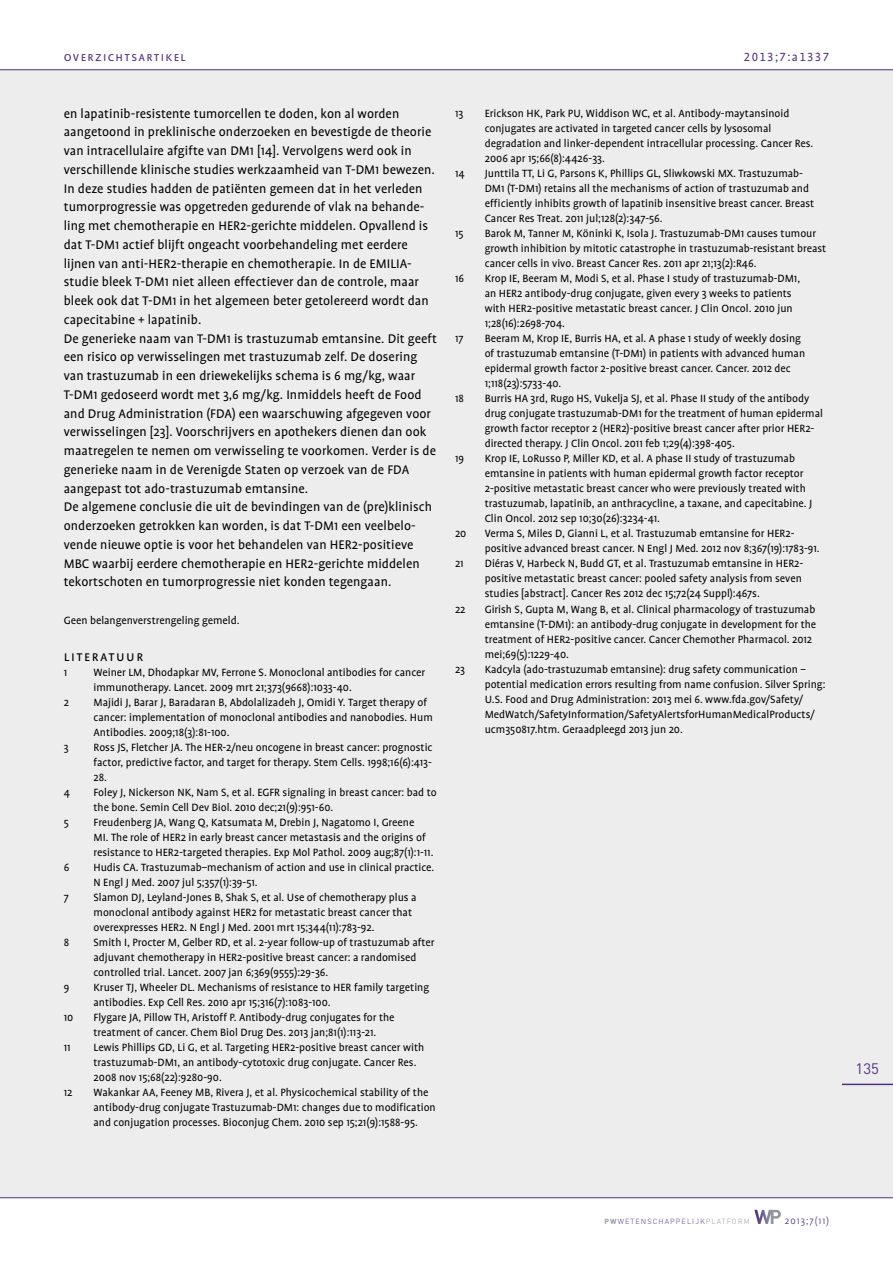
<style>
.page{position:relative;width:893px;height:1263px;background:#fff}
.page>*{position:absolute;margin:0;border:0;box-sizing:border-box;transform-origin:0 0}
.t1{font:15px "Profile OT";letter-spacing:.1em;color:#000}
.t2{font:15px "DIN";color:#533182}
.t3{font:14.25px/18.8px "Profile OT";letter-spacing:.005em;color:#000}
.t4{font:13.5px "Profile OT";letter-spacing:.1em;color:#533182}
.t5{font:12px/15px "Profile OT";color:#000}
.t6{font:300 10.5px "Profile OT";letter-spacing:.1em;color:#533182}
.t7{font:300 7.35px "DIN";letter-spacing:.145em;color:#533182}
.s1{font-weight:700;color:#91989c}
.s2{color:#91989c}
</style>
<div class="page">
<svg style="left:754px;top:1210px;width:27px;height:14px"></svg>
<div style="left:0;top:69px;width:893px;height:1129px;background:#ededed"></div>
<hr style="left:842px;top:1084px;width:51px;height:1px;background:#533182">
<hr style="left:0;top:69px;width:893px;height:1px;background:#533182">
<hr style="left:0;top:1197px;width:893px;height:1px;background:#533182">
<p class="t4" style="left:64px;top:50px;width:123px">overzichtsartikel</p>
<p class="t4" style="left:744px;top:50px;width:87px">2013;7:a1337</p>
<p class="t3" style="left:64px;top:104px;width:375px">en lapatinib-resistente tumorcellen te doden, kon al worden aangetoond in preklinische onderzoeken en bevestigde de theorie van intracellulaire afgifte van DM1 [14]. Vervolgens werd ook in verschillende klinische studies werkzaamheid van T-DM1 bewezen.<br>In deze studies hadden de patiënten gemeen dat in het verleden tumorprogressie was opgetreden gedurende of vlak na behande&shy;ling met chemotherapie en HER2-gerichte middelen. Opvallend is dat T-DM1 actief blijft ongeacht voorbehandeling met eerdere lijnen van anti-HER2-therapie en chemotherapie. In de EMILIA&shy;studie bleek T-DM1 niet alleen effectiever dan de controle, maar bleek ook dat T-DM1 in het algemeen beter getolereerd wordt dan capecitabine + lapatinib.<br>De generieke naam van T-DM1 is trastuzumab emtansine. Dit geeft een risico op verwisselingen met trastuzumab zelf. De dosering van trastuzumab in een driewekelijks schema is 6 mg/kg, waar T-DM1 gedoseerd wordt met 3,6 mg/kg. Inmiddels heeft de Food and Drug Administration (FDA) een waarschuwing afgegeven voor verwisselingen [23]. Voorschrijvers en apothekers dienen dan ook maatregelen te nemen om verwisseling te voorkomen. Verder is de generieke naam in de Verenigde Staten op verzoek van de FDA aangepast tot ado-trastuzumab emtansine.<br>De algemene conclusie die uit de bevindingen van de (pre)klinisch onderzoeken getrokken kan worden, is dat T-DM1 een veelbelo&shy;vende nieuwe optie is voor het behandelen van HER2-positieve MBC waarbij eerdere chemotherapie en HER2-gerichte middelen tekortschoten en tumorprogressie niet konden tegengaan.</p>
<p class="t5" style="left:64px;top:613px;width:177px">Geen belangenverstrengeling gemeld.</p>
<p class="t1" style="left:64px;top:648px;width:81px">literatuur</p>
<p class="t5" style="left:64px;top:665px;width:5px">1</p>
<p class="t5" style="left:94px;top:665px;width:333px">Weiner LM, Dhodapkar MV, Ferrone S. Monoclonal antibodies for cancer immunotherapy. Lancet. 2009 mrt 21;373(9668):1033-40.</p>
<p class="t5" style="left:64px;top:695px;width:7px">2</p>
<p class="t5" style="left:94px;top:695px;width:341px">Majidi J, Barar J, Baradaran B, Abdolalizadeh J, Omidi Y. Target therapy of cancer: implementation of monoclonal antibodies and nanobodies. Hum<br>Antibodies. 2009;18(3):81-100.</p>
<p class="t5" style="left:64px;top:740px;width:6px">3</p>
<p class="t5" style="left:94px;top:740px;width:340px;text-align:justify">Ross JS, Fletcher JA. The HER-2/neu oncogene in breast cancer: prognostic factor, predictive factor, and target for therapy. Stem Cells. 1998;16(6):413- 28.</p>
<p class="t5" style="left:64px;top:785px;width:8px">4</p>
<p class="t5" style="left:94px;top:785px;width:345px">Foley J, Nickerson NK, Nam S, et al. EGFR signaling in breast cancer: bad to the bone. Semin Cell Dev Biol. 2010 dec;21(9):951-60.</p>
<p class="t5" style="left:64px;top:815px;width:7px">5</p>
<p class="t5" style="left:94px;top:815px;width:341px">Freudenberg JA, Wang Q, Katsumata M, Drebin J, Nagatomo I, Greene<br>MI. The role of HER2 in early breast cancer metastasis and the origins of resistance to HER2-targeted therapies. Exp Mol Pathol. 2009 aug;87(1):1-11.</p>
<p class="t5" style="left:64px;top:860px;width:7px">6</p>
<p class="t5" style="left:94px;top:860px;width:342px">Hudis CA. Trastuzumab–mechanism of action and use in clinical practice.<br>N Engl J Med. 2007 jul 5;357(1):39-51.</p>
<p class="t5" style="left:64px;top:890px;width:7px">7</p>
<p class="t5" style="left:94px;top:890px;width:325px">Slamon DJ, Leyland-Jones B, Shak S, et al. Use of chemotherapy plus a monoclonal antibody against HER2 for metastatic breast cancer that overexpresses HER2. N Engl J Med. 2001 mrt 15;344(11):783-92.</p>
<p class="t5" style="left:64px;top:935px;width:7px">8</p>
<p class="t5" style="left:94px;top:935px;width:343px">Smith I, Procter M, Gelber RD, et al. 2-year follow-up of trastuzumab after adjuvant chemotherapy in HER2-positive breast cancer: a randomised controlled trial. Lancet. 2007 jan 6;369(9555):29-36.</p>
<p class="t5" style="left:64px;top:980px;width:7px">9</p>
<p class="t5" style="left:94px;top:980px;width:337px">Kruser TJ, Wheeler DL. Mechanisms of resistance to HER family targeting antibodies. Exp Cell Res. 2010 apr 15;316(7):1083-100.</p>
<p class="t5" style="left:64px;top:1010px;width:11px">10</p>
<p class="t5" style="left:94px;top:1010px;width:303px">Flygare JA, Pillow TH, Aristoff P. Antibody-drug conjugates for the treatment of cancer. Chem Biol Drug Des. 2013 jan;81(1):113-21.</p>
<p class="t5" style="left:64px;top:1040px;width:8px">11</p>
<p class="t5" style="left:94px;top:1040px;width:332px">Lewis Phillips GD, Li G, et al. Targeting HER2-positive breast cancer with trastuzumab-DM1, an antibody-cytotoxic drug conjugate. Cancer Res.<br>2008 nov 15;68(22):9280-90.</p>
<p class="t5" style="left:64px;top:1085px;width:10px">12</p>
<p class="t5" style="left:94px;top:1085px;width:344px">Wakankar AA, Feeney MB, Rivera J, et al. Physicochemical stability of the antibody-drug conjugate Trastuzumab-DM1: changes due to modification and conjugation processes. Bioconjug Chem. 2010 sep 15;21(9):1588-95.</p>
<p class="t5" style="left:455px;top:106px;width:10px">13</p>
<p class="t5" style="left:485px;top:106px;width:330px">Erickson HK, Park PU, Widdison WC, et al. Antibody-maytansinoid conjugates are activated in targeted cancer cells by lysosomal degradation and linker-dependent intracellular processing. Cancer Res.<br>2006 apr 15;66(8):4426-33.</p>
<p class="t5" style="left:455px;top:166px;width:11px">14</p>
<p class="t5" style="left:485px;top:166px;width:331px">Junttila TT, Li G, Parsons K, Phillips GL, Sliwkowski MX. Trastuzumab-DM1 (T-DM1) retains all the mechanisms of action of trastuzumab and efficiently inhibits growth of lapatinib insensitive breast cancer. Breast Cancer Res Treat. 2011 jul;128(2):347-56.</p>
<p class="t5" style="left:455px;top:226px;width:10px">15</p>
<p class="t5" style="left:485px;top:226px;width:343px">Barok M, Tanner M, Köninki K, Isola J. Trastuzumab-DM1 causes tumour growth inhibition by mitotic catastrophe in trastuzumab-resistant breast cancer cells in vivo. Breast Cancer Res. 2011 apr 21;13(2):R46.</p>
<p class="t5" style="left:455px;top:271px;width:11px">16</p>
<p class="t5" style="left:485px;top:271px;width:317px">Krop IE, Beeram M, Modi S, et al. Phase I study of trastuzumab-DM1, an HER2 antibody-drug conjugate, given every 3 weeks to patients with HER2-positive metastatic breast cancer. J Clin Oncol. 2010 jun 1;28(16):2698-704.</p>
<p class="t5" style="left:455px;top:331px;width:10px">17</p>
<p class="t5" style="left:485px;top:331px;width:322px">Beeram M, Krop IE, Burris HA, et al. A phase 1 study of weekly dosing of trastuzumab emtansine (T-DM1) in patients with advanced human epidermal growth factor 2-positive breast cancer. Cancer. 2012 dec 1;118(23):5733-40.</p>
<p class="t5" style="left:455px;top:391px;width:10px">18</p>
<p class="t5" style="left:485px;top:391px;width:340px">Burris HA 3rd, Rugo HS, Vukelja SJ, et al. Phase II study of the antibody drug conjugate trastuzumab-DM1 for the treatment of human epidermal growth factor receptor 2 (HER2)-positive breast cancer after prior HER2- directed therapy. J Clin Oncol. 2011 feb 1;29(4):398-405.</p>
<p class="t5" style="left:455px;top:451px;width:11px">19</p>
<p class="t5" style="left:485px;top:451px;width:329px">Krop IE, LoRusso P, Miller KD, et al. A phase II study of trastuzumab emtansine in patients with human epidermal growth factor receptor 2-positive metastatic breast cancer who were previously treated with trastuzumab, lapatinib, an anthracycline, a taxane, and capecitabine. J Clin Oncol. 2012 sep 10;30(26):3234-41.</p>
<p class="t5" style="left:455px;top:526px;width:13px">20</p>
<p class="t5" style="left:485px;top:526px;width:336px">Verma S, Miles D, Gianni L, et al. Trastuzumab emtansine for HER2- positive advanced breast cancer. N Engl J Med. 2012 nov 8;367(19):1783-91.</p>
<p class="t5" style="left:455px;top:556px;width:10px">21</p>
<p class="t5" style="left:485px;top:556px;width:320px">Diéras V, Harbeck N, Budd GT, et al. Trastuzumab emtansine in HER2- positive metastatic breast cancer: pooled safety analysis from seven studies [abstract]. Cancer Res 2012 dec 15;72(24 Suppl):467s.</p>
<p class="t5" style="left:455px;top:601px;width:12px">22</p>
<p class="t5" style="left:485px;top:601px;width:333px">Girish S, Gupta M, Wang B, et al. Clinical pharmacology of trastuzumab emtansine (T-DM1): an antibody-drug conjugate in development for the treatment of HER2-positive cancer. Cancer Chemother Pharmacol. 2012 mei;69(5):1229-40.</p>
<p class="t5" style="left:455px;top:661px;width:12px">23</p>
<p class="t5" style="left:485px;top:661px;width:342px">Kadcyla (ado-trastuzumab emtansine): drug safety communication – potential medication errors resulting from name confusion. Silver Spring:<br>U.S. Food and Drug Administration: 2013 mei 6. www.fda.gov/Safety/ MedWatch/SafetyInformation/SafetyAlertsforHumanMedicalProducts/ ucm350817.htm. Geraadpleegd 2013 jun 20.</p>
<p class="t2" style="left:855px;top:1059px;width:25px">135</p>
<p class="t7" style="left:604px;top:1217px;width:147px"><span class="s1">pw</span>WETENSCHAPPELIJK<span class="s2">PLATFORM</span></p>
<p class="t6" style="left:785px;top:1215px;width:46px">2013;7(11)</p>
</div>
